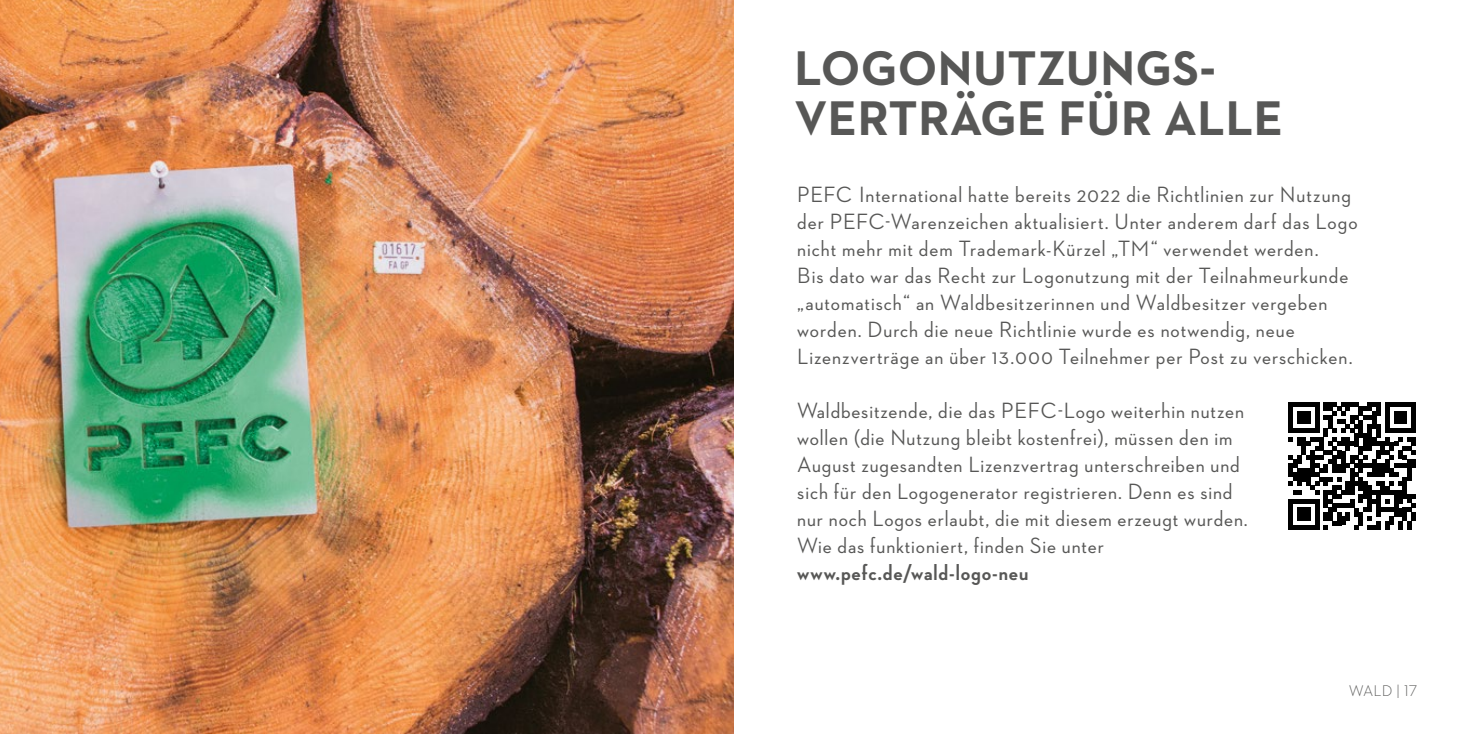
<style>
.page{position:relative;width:1467px;height:734px;background:#fff}
.page>*{position:absolute;margin:0;border:0;box-sizing:border-box;transform-origin:0 0}
.t1{font:700 49.5px/49.5px "Neutraface 2 Text";letter-spacing:.01em;color:#575756}
.t2{font:500 22.5px/27px "Neutraface 2 Display";letter-spacing:.04em;color:#575756}
.t3{font:700 22.5px "Neutraface 2 Display";letter-spacing:.04em;color:#575756}
.t4{font:300 15.75px "Neutraface 2 Text";color:#575756}
</style>
<div class="page">
<img style="left:0;top:0;width:733px;height:733px">
<svg style="left:1288px;top:402px;width:128px;height:127px"></svg>
<div style="left:1411px;top:512px;width:5px;height:9px;background:#000"></div>
<h1 class="t1" style="left:794px;top:43px;width:490px">LOGONUTZUNGS-<br>VERTRÄGE FÜR ALLE</h1>
<p class="t2" style="left:797px;top:181px;width:562px">PEFC International hatte bereits 2022 die Richtlinien zur Nutzung der PEFC-Warenzeichen aktualisiert. Unter anderem darf das Logo nicht mehr mit dem Trademark-Kürzel „TM“ verwendet werden.<br>Bis dato war das Recht zur Logonutzung mit der Teilnahmeurkunde „automatisch“ an Waldbesitzerinnen und Waldbesitzer vergeben worden. Durch die neue Richtlinie wurde es notwendig, neue Lizenzverträge an über 13.000 Teilnehmer per Post zu verschicken.</p>
<p class="t2" style="left:797px;top:397px;width:452px">Waldbesitzende, die das PEFC-Logo weiterhin nutzen wollen (die Nutzung bleibt kostenfrei), müssen den im August zugesandten Lizenzvertrag unterschreiben und sich für den Logogenerator registrieren. Denn es sind nur noch Logos erlaubt, die mit diesem erzeugt wurden.<br>Wie das funktioniert, finden Sie unter</p>
<p class="t3" style="left:797px;top:559px;width:233px">www.pefc.de/wald-logo-neu</p>
<p class="t4" style="left:1349px;top:680px;width:70px">WALD | 17</p>
</div>
